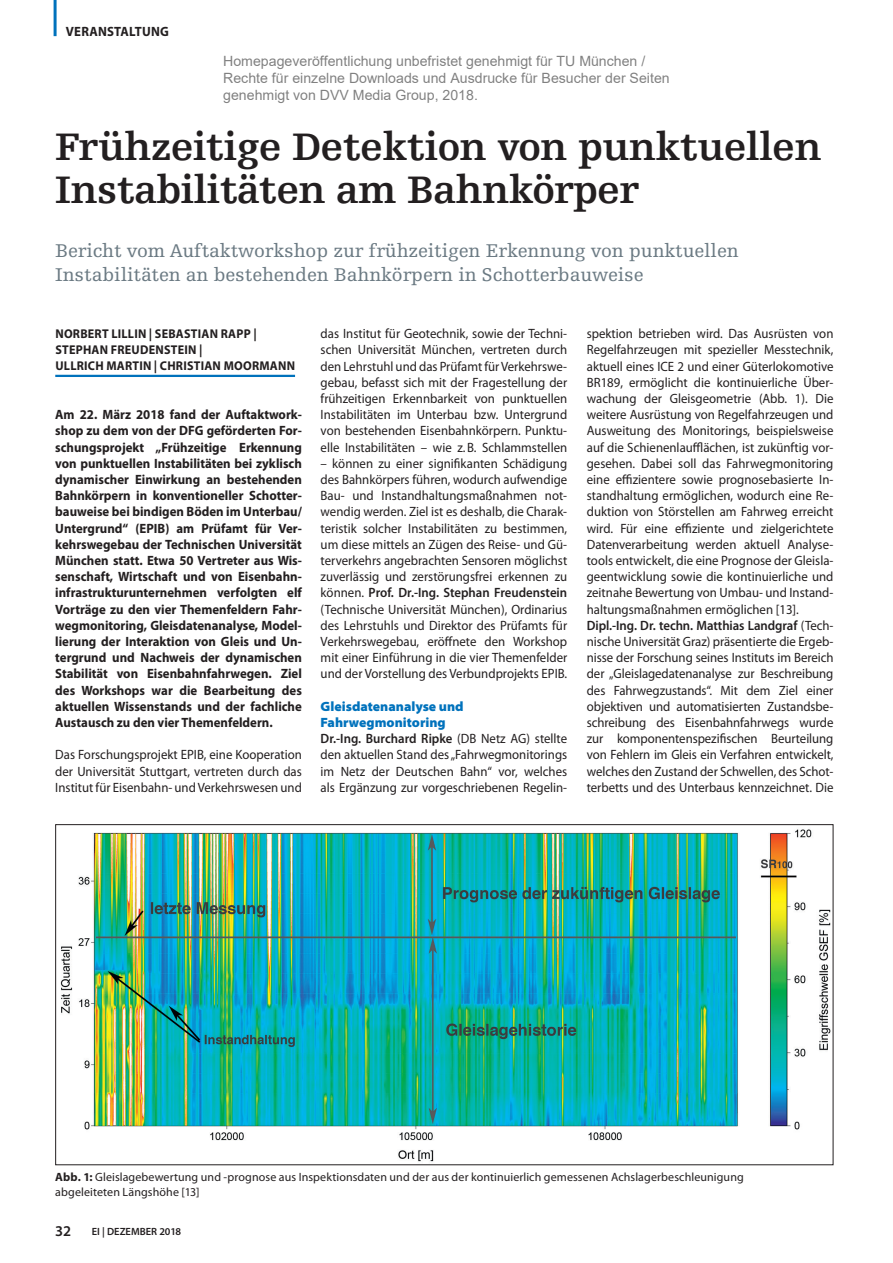
<style>
.page{position:relative;width:893px;height:1263px;background:#fff}
.page>*{position:absolute;margin:0;border:0;box-sizing:border-box;transform-origin:0 0}
.HL_H1_EI{font:700 40.5px/43.5px "Egyptienne FLT Std";letter-spacing:-.01em;color:#231f20}
.TE_Unterzeile_EI{font:19.5px/23.4px "Egyptienne FLT Std";letter-spacing:-.005em;color:#6b7a83}
.t1{font:600 15px "Myriad Pro";color:#231f20}
.t2{font:14.1px/17px "Arial";color:rgb(0 0 0/.5)}
.BT_FLießtext_oE_EI{font:13.5px/16.2px "Myriad Pro";color:#231f20;text-align:justify;scale:.95 1}
.BT_Einleitung_EI{font:700 13.5px/16.2px "Myriad Pro";color:#231f20;text-align:justify;scale:.95 1}
.BT_Z1_Zwischenübersc{font:900 semi-expanded 13.5px/16.2px "Myriad Pro";color:#0072bc;scale:.95 1}
.BT_Einleitung_EI-2{font:700 13.5px "Myriad Pro";letter-spacing:.02em;color:#231f20;scale:.95 1}
.BT_Autorname_EI{font:700 12.75px/15.8px "Myriad Pro";letter-spacing:.02em;color:#231f20;scale:.95 1}
.CA_BU_EI{font:12px/15.8px "Myriad Pro";letter-spacing:.01em;color:#231f20}
.t3{font:600 10.5px "Myriad Pro";color:#231f20}
.s1{font-weight:600}
.s2{font-weight:700}
</style>
<div class="page">
<hr style="left:54px;top:0;width:3px;height:36px;background:#0072bc">
<hr style="left:55px;top:375px;width:240px;height:2px;background:#0072bc">
<img style="left:60px;top:829px;width:771px;height:333px">
<p class="BT_Einleitung_EI-2" style="left:66px;top:23px;width:110px">VERANSTALTUNG</p>
<p class="t2" style="left:223px;top:53px;width:448px">Homepageveröffentlichung unbefristet genehmigt für TU München /<br>Rechte für einzelne Downloads und Ausdrucke für Besucher der Seiten genehmigt von DVV Media Group, 2018.</p>
<p class="HL_H1_EI" style="left:55px;top:126px;width:768px">Frühzeitige Detektion von punktuellen<br>Instabilitäten am Bahnkörper</p>
<p class="TE_Unterzeile_EI" style="left:55px;top:239px;width:685px">Bericht vom Auftaktworkshop zur frühzeitigen Erkennung von punktuellen<br>Instabilitäten an bestehenden Bahnkörpern in Schotterbauweise</p>
<p class="BT_Autorname_EI" style="left:55px;top:326px;width:254px">NORBERT LILLIN | SEBASTIAN RAPP |<br>STEPHAN FREUDENSTEIN |<br>ULLRICH MARTIN | CHRISTIAN MOORMANN</p>
<p class="BT_Einleitung_EI" style="left:55px;top:406px;width:261px">Am 22. März 2018 fand der Auftaktwork&shy;shop zu dem von der DFG geförderten For&shy;schungsprojekt „Frühzeitige Erkennung von punktuellen Instabilitäten bei zyklisch dynamischer Einwirkung an bestehenden Bahnkörpern in konventioneller Schotter&shy;bauweise bei bindigen Böden im Unterbau/ Untergrund“ (EPIB) am Prüfamt für Ver&shy;kehrswegebau der Technischen Universität München statt. Etwa 50 Vertreter aus Wis&shy;senschaft, Wirtschaft und von Eisenbahn&shy;infrastrukturunternehmen verfolgten elf Vorträge zu den vier Themenfeldern Fahr&shy;wegmonitoring, Gleisdatenanalyse, Model&shy;lierung der Interaktion von Gleis und Un&shy;tergrund und Nachweis der dynamischen Stabilität von Eisenbahnfahrwegen. Ziel des Workshops war die Bearbeitung des aktuellen Wissenstands und der fachliche Austausch zu den vier Themenfeldern.</p>
<p class="BT_FLießtext_oE_EI" style="left:55px;top:747px;width:261px">Das Forschungsprojekt EPIB, eine Kooperation der Universität Stuttgart, vertreten durch das Institut für Eisenbahn- und Verkehrswesen und</p>
<p class="BT_FLießtext_oE_EI" style="left:321px;top:325px;width:261px">das Institut für Geotechnik, sowie der Techni&shy;schen Universität München, vertreten durch den Lehrstuhl und das Prüfamt für Verkehrswe&shy;gebau, befasst sich mit der Fragestellung der frühzeitigen Erkennbarkeit von punktuellen Instabilitäten im Unterbau bzw. Untergrund von bestehenden Eisenbahnkörpern. Punktu&shy;elle Instabilitäten – wie z.B. Schlammstellen</p>
<p class="BT_FLießtext_oE_EI" style="left:321px;top:455px;width:261px">– können zu einer signifikanten Schädigung des Bahnkörpers führen, wodurch aufwendige Bau- und Instandhaltungsmaßnahmen not&shy;wendig werden. Ziel ist es deshalb, die Charak&shy;teristik solcher Instabilitäten zu bestimmen, um diese mittels an Zügen des Reise- und Gü&shy;terverkehrs angebrachten Sensoren möglichst zuverlässig und zerstörungsfrei erkennen zu können. <span class="s1">Prof. Dr.-Ing. Stephan Freudenstein </span>(Technische Universität München), Ordinarius des Lehrstuhls und Direktor des Prüfamts für Verkehrswegebau, eröffnete den Workshop mit einer Einführung in die vier Themenfelder und der Vorstellung des Verbundprojekts EPIB.</p>
<p class="BT_Z1_Zwischenübersc" style="left:321px;top:698px;width:152px">Gleisdatenanalyse und<br>Fahrwegmonitoring</p>
<p class="BT_FLießtext_oE_EI" style="left:321px;top:730px;width:261px"><span class="s1">Dr.-Ing. Burchard Ripke</span> (DB Netz AG) stellte den aktuellen Stand des „Fahrwegmonitorings im Netz der Deutschen Bahn“ vor, welches als Ergänzung zur vorgeschriebenen Regelin-</p>
<p class="BT_FLießtext_oE_EI" style="left:587px;top:325px;width:261px">spektion betrieben wird. Das Ausrüsten von Regelfahrzeugen mit spezieller Messtechnik, aktuell eines ICE 2 und einer Güterlokomotive BR189, ermöglicht die kontinuierliche Über&shy;wachung der Gleisgeometrie (Abb. 1). Die weitere Ausrüstung von Regelfahrzeugen und Ausweitung des Monitorings, beispielsweise auf die Schienenlaufflächen, ist zukünftig vor&shy;gesehen. Dabei soll das Fahrwegmonitoring eine effizientere sowie prognosebasierte In&shy;standhaltung ermöglichen, wodurch eine Re&shy;duktion von Störstellen am Fahrweg erreicht wird. Für eine effiziente und zielgerichtete Datenverarbeitung werden aktuell Analyse&shy;tools entwickelt, die eine Prognose der Gleisla&shy;geentwicklung sowie die kontinuierliche und zeitnahe Bewertung von Umbau- und Instand&shy;haltungsmaßnahmen ermöglichen [13].</p>
<p class="BT_FLießtext_oE_EI" style="left:587px;top:617px;width:261px"><span class="s1">Dipl.-Ing. Dr. techn. Matthias Landgraf</span> (Tech&shy;nische Universität Graz) präsentierte die Ergeb&shy;nisse der Forschung seines Instituts im Bereich der „Gleislagedatenanalyse zur Beschreibung des Fahrwegzustands“. Mit dem Ziel einer objektiven und automatisierten Zustandsbe&shy;schreibung des Eisenbahnfahrwegs wurde zur komponentenspezifischen Beurteilung von Fehlern im Gleis ein Verfahren entwickelt, welches den Zustand der Schwellen, des Schot&shy;terbetts und des Unterbaus kennzeichnet. Die</p>
<p class="CA_BU_EI" style="left:55px;top:1168px;width:690px"><span class="s2">Abb. 1:</span> Gleislagebewertung und -prognose aus Inspektionsdaten und der aus der kontinuierlich gemessenen Achslagerbeschleunigung abgeleiteten Längshöhe [13]</p>
<p class="t1" style="left:55px;top:1221px;width:18px">32</p>
<p class="t3" style="left:92px;top:1225px;width:91px">EI | DEZEMBER 2018</p>
</div>
